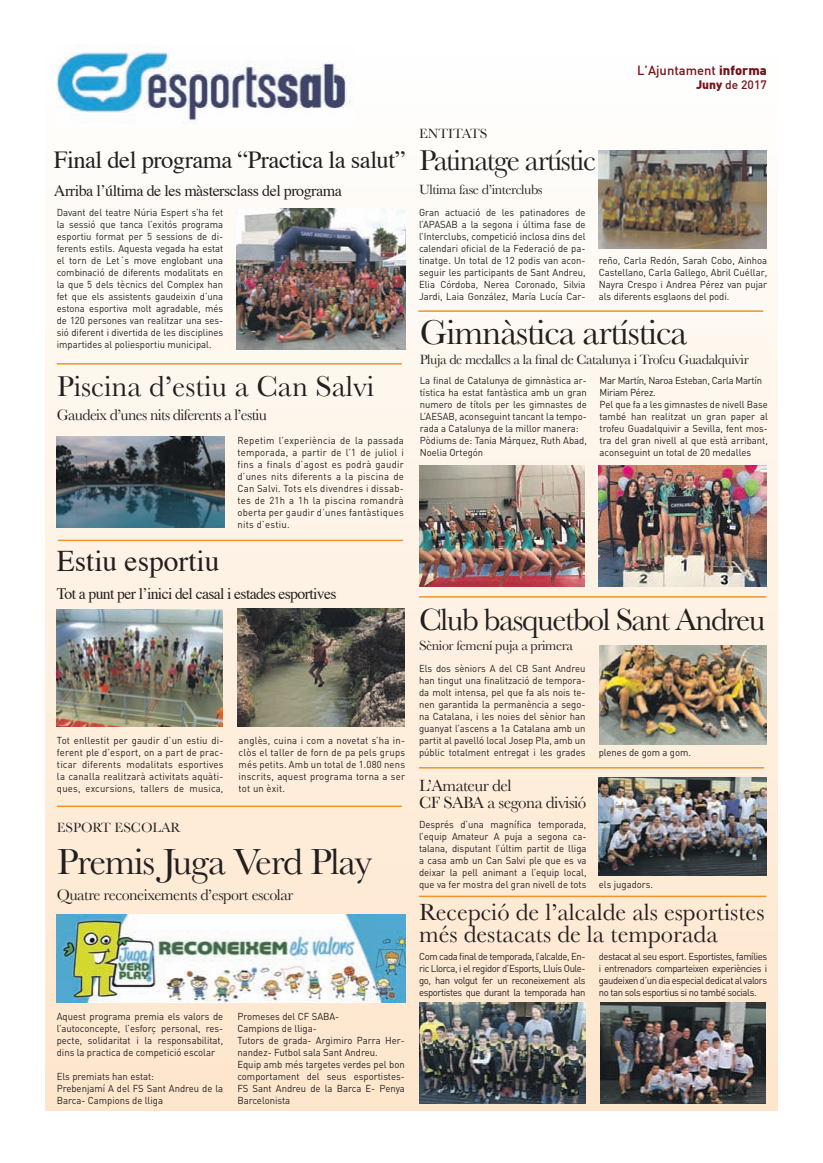
<style>
.page{position:relative;width:823px;height:1163px;background:#fff}
.page>*{position:absolute;margin:0;border:0;box-sizing:border-box;transform-origin:0 0}
.t1{font:38px "Baskerville";letter-spacing:-.03em;color:#231f20}
.t2{font:36px "Baskerville";letter-spacing:-.03em;color:#231f20}
.t3{font:32px "Baskerville";letter-spacing:-.045em;color:#231f20}
.t4{font:30px "Baskerville";color:#231f20}
.t5{font:30px "Baskerville";letter-spacing:-.045em;color:#231f20}
.t6{font:30px "Times";color:#231f20}
.t7{font:24.5px/22px "Baskerville";color:#231f20}
.t8{font:24.5px "Times";letter-spacing:-.02em;color:#231f20}
.t9{font:17px/17px "Baskerville";letter-spacing:-.03em;color:#231f20}
.t10{font:16px "Times";letter-spacing:-.03em;color:#231f20}
.t11{font:16px "Baskerville";letter-spacing:-.04em;color:#231f20}
.t12{font:14px "Baskerville";letter-spacing:-.03em;color:#231f20}
.t13{font:14px "Baskerville";color:#231f20}
.t14{font:500 13px "DIN";color:#76111a}
.t15{font:500 12px "DIN";color:#76111a}
.t16{font:10px/12px "DIN";color:#231f20;text-align:justify;scale:.95 1}
.s1{font-weight:900}
</style>
<div class="page">
<div style="left:46px;top:51px;width:731px;height:1058px;background:linear-gradient(to bottom,#fdfefd,#fce4ca)"></div>
<img style="left:56px;top:51px;width:297px;height:76px">
<img style="left:57px;top:437px;width:167px;height:90px">
<img style="left:237px;top:208px;width:168px;height:141px">
<img style="left:57px;top:609px;width:165px;height:117px">
<img style="left:237px;top:608px;width:167px;height:118px">
<hr style="left:57px;top:805px;width:344px;height:2px;background:#f49225">
<hr style="left:57px;top:363px;width:344px;height:1px;background:#f49225">
<hr style="left:58px;top:539px;width:345px;height:2px;background:#f49225">
<img style="left:57px;top:913px;width:348px;height:88px">
<hr style="left:418px;top:310px;width:345px;height:2px;background:#f49225">
<hr style="left:419px;top:596px;width:346px;height:1px;background:#f49225">
<img style="left:598px;top:465px;width:167px;height:121px">
<img style="left:599px;top:645px;width:166px;height:99px">
<hr style="left:419px;top:767px;width:344px;height:1px;background:#f49225">
<hr style="left:419px;top:895px;width:346px;height:2px;background:#f49225">
<img style="left:598px;top:150px;width:167px;height:98px">
<img style="left:419px;top:465px;width:165px;height:121px">
<img style="left:598px;top:777px;width:168px;height:98px">
<img style="left:419px;top:1002px;width:166px;height:101px">
<img style="left:600px;top:1002px;width:165px;height:101px">
<h3 class="t14" style="left:636px;top:65px;width:131px">L’Ajuntament <span class="s1">informa</span></h3>
<p class="t15" style="left:695px;top:80px;width:72px"><span class="s1">Juny</span> de 2017</p>
<h3 class="t8" style="left:54px;top:149px;width:353px">Final del programa “Practica la salut”</h3>
<h3 class="t10" style="left:54px;top:184px;width:289px">Arriba l’última de les màstersclass del programa</h3>
<p class="t16" style="left:57px;top:207px;width:177px">Davant del teatre Núria Espert s’ha fet la sessió que tanca l’exitós programa esportiu format per 5 sessions de di&shy;ferents estils. Aquesta vegada ha estat el torn de Let´s move englobant una combinació de diferents modalitats en la que 5 dels tècnics del Complex han fet que els assistents gaudeixin d’una estona esportiva molt agradable, més de 120 persones van realitzar una ses&shy;sió diferent i divertida de les disciplines impartides al poliesportiu municipal.</p>
<h3 class="t4" style="left:57px;top:369px;width:319px">Piscina d’estiu a Can Salvi</h3>
<h3 class="t11" style="left:57px;top:405px;width:212px">Gaudeix d’unes nits diferents a l’estiu</h3>
<p class="t16" style="left:237px;top:435px;width:177px">Repetim l’experiència de la passada temporada, a partir de l’1 de juliol i fins a finals d’agost es podrà gaudir d’unes nits diferents a la piscina de Can Salvi. Tots els divendres i dissab&shy;tes de 21h a 1h la piscina romandrà oberta per gaudir d’unes fantàstiques nits d’estiu.</p>
<h3 class="t6" style="left:57px;top:548px;width:164px">Estiu esportiu</h3>
<h3 class="t10" style="left:57px;top:586px;width:281px">Tot a punt per l’inici del casal i estades esportives</h3>
<p class="t16" style="left:57px;top:735px;width:177px">Tot enllestit per gaudir d’un estiu di&shy;ferent ple d’esport, on a part de prac&shy;ticar diferents modalitats esportives la canalla realitzarà activitats aquàti&shy;ques, excursions, tallers de musica,</p>
<p class="t16" style="left:238px;top:735px;width:177px">anglès, cuina i com a novetat s’ha in&shy;clòs el taller de forn de pa pels grups més petits. Amb un total de 1.080 nens inscrits, aquest programa torna a ser tot un èxit.</p>
<h3 class="t13" style="left:57px;top:819px;width:125px">ESPORT ESCOLAR</h3>
<h1 class="t1" style="left:57px;top:839px;width:317px">Premis Juga Verd Play</h1>
<h3 class="t11" style="left:57px;top:885px;width:238px">Quatre reconeixements d’esport escolar</h3>
<p class="t16" style="left:57px;top:1011px;width:177px">Aquest programa premia els valors de l’autoconcepte, l’esforç personal, res&shy;pecte, solidaritat i la responsabilitat, dins la practica de competició escolar</p>
<p class="t16" style="left:57px;top:1071px;width:177px;text-align:left">Els premiats han estat:<br>Prebenjamí A del FS Sant Andreu de la<br>Barca- Campions de lliga</p>
<p class="t16" style="left:237px;top:1011px;width:178px;text-align:left">Promeses del CF SABA-<br>Campions de lliga-<br>Tutors de grada- Argimiro Parra Her&shy;nandez- Futbol sala Sant Andreu.<br>Equip amb més targetes verdes pel bon comportament del seus esportistes-<br>FS Sant Andreu de la Barca E- Penya<br>Barcelonista</p>
<h3 class="t13" style="left:419px;top:125px;width:70px">ENTITATS</h3>
<h3 class="t5" style="left:419px;top:143px;width:178px">Patinatge artístic</h3>
<h3 class="t12" style="left:419px;top:181px;width:125px">Ultima fase d’interclubs</h3>
<p class="t16" style="left:419px;top:207px;width:177px">Gran actuació de les patinadores de l’APASAB a la segona i última fase de l’Interclubs, competició inclosa dins del calendari oficial de la Federació de pa&shy;tinatge. Un total de 12 podis van acon&shy;seguir les participants de Sant Andreu, Elia Córdoba, Nerea Coronado, Silvia Jardi, Laia González, María Lucía Car-</p>
<p class="t16" style="left:598px;top:255px;width:179px">reño, Carla Redón, Sarah Cobo, Ainhoa Castellano, Carla Gallego, Abril Cuéllar, Nayra Crespo i Andrea Pérez van pujar als diferents esglaons del podi.</p>
<h2 class="t2" style="left:419px;top:311px;width:269px">Gimnàstica artística</h2>
<h3 class="t12" style="left:419px;top:351px;width:330px">Pluja de medalles a la final de Catalunya i Trofeu Guadalquivir</h3>
<p class="t16" style="left:419px;top:375px;width:177px;text-align:left">La final de Catalunya de gimnàstica ar&shy;tística ha estat fantàstica amb un gran numero de títols per les gimnastes de L’AESAB, aconseguint tancant la tempo&shy;rada a Catalunya de la millor manera:<br>Pòdiums de: Tania Márquez, Ruth Abad, Noelia Ortegón</p>
<p class="t16" style="left:599px;top:375px;width:179px;text-align:left">Mar Martín, Naroa Esteban, Carla Martín Miriam Pérez.<br>Pel que fa a les gimnastes de nivell Base també han realitzat un gran paper al trofeu Guadalquivir a Sevilla, fent mos&shy;tra del gran nivell al que està arribant, aconseguint un total de 20 medalles</p>
<h3 class="t3" style="left:419px;top:601px;width:348px">Club basquetbol Sant Andreu</h3>
<h3 class="t12" style="left:419px;top:637px;width:155px">Sènior femení puja a primera</h3>
<p class="t16" style="left:419px;top:663px;width:177px">Els dos sèniors A del CB Sant Andreu han tingut una finalització de tempora&shy;da molt intensa, pel que fa als nois te&shy;nen garantida la permanència a sego&shy;na Catalana, i les noies del sènior han guanyat l’ascens a 1a Catalana amb un partit al pavelló local Josep Pla, amb un públic totalment entregat i les grades</p>
<p class="t16" style="left:598px;top:747px;width:99px">plenes de gom a gom.</p>
<h3 class="t9" style="left:419px;top:776px;width:169px">L’Amateur del<br>CF SABA a segona divisió</h3>
<p class="t16" style="left:419px;top:819px;width:248px;text-align:left">Després d’una magnífica temporada,<br>l’equip Amateur A puja a segona ca-<br>talana, disputant l’últim partit de lliga<br>a casa amb un Can Salvi ple que es va<br>deixar la pell animant a l’equip local,<br>que va fer mostra del gran nivell de tots els jugadors.</p>
<h3 class="t7" style="left:419px;top:901px;width:347px">Recepció de l’alcalde als esportistes més destacats de la temporada</h3>
<p class="t16" style="left:419px;top:951px;width:177px">Com cada final de temporada, l’alcalde, En&shy;ric Llorca, i el regidor d’Esports, Lluís Oule&shy;go, han volgut fer un reconeixement als esportistes que durant la temporada han</p>
<p class="t16" style="left:598px;top:951px;width:179px">destacat al seu esport. Esportistes, famílies i entrenadors comparteixen experiències i gaudeixen d’un dia especial dedicat al valors no tan sols esportius si no també socials.</p>
</div>
